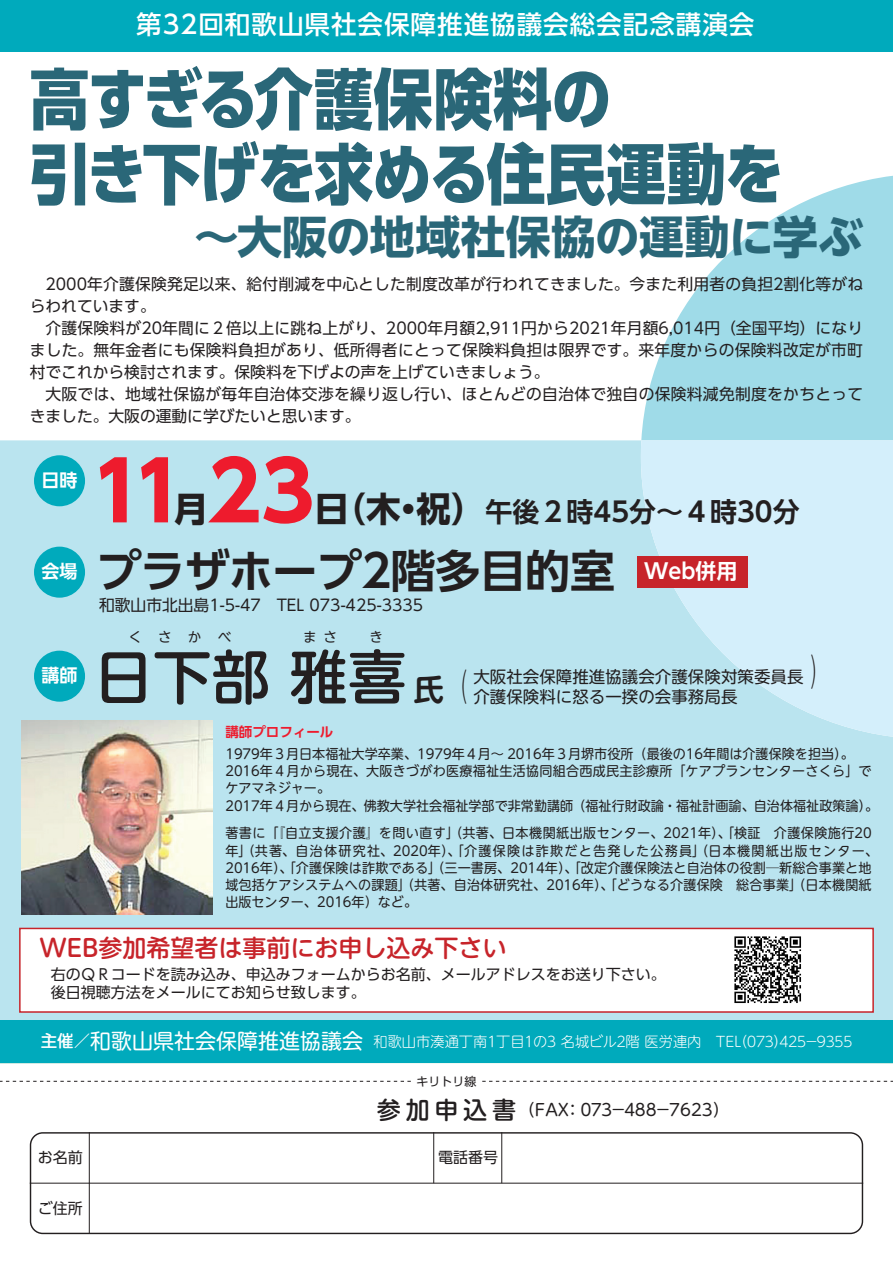
<style>
.page{position:relative;width:893px;height:1263px;background:#fff}
.page>*{position:absolute;margin:0;border:0;box-sizing:border-box;transform-origin:0 0}
.t1{font:700 81px "UD Shin Go Pr 6";color:#ee1b2d}
.t2{font:66px/75px "UD Shin Go C Oniz Pr 6 N Hea";letter-spacing:.005em;color:#2a6778}
.t3{font:500 58.5px "UD Shin M Go Pro";color:#231f20}
.t4{font:700 45px "UD Shin Go NT Pr 6 N";letter-spacing:-.005em;color:#2a6778}
.t5{font:700 45px "UD Shin Go Pr 6 De";letter-spacing:-.02em;color:#231f20}
.t6{font:300 37.2px "UD Shin M Go Pro";color:#231f20;scale:.44 1}
.t7{font:700 34.5px "UD Shin Go Pr 6";color:#231f20}
.t8{font:700 27px "UD Shin Go Pr 6 De";color:#231f20}
.t9{font:500 25.5px "UD Shin Go Pr 6";letter-spacing:.04em;color:#fff}
.t10{font:500 24px "UD Shin M Go Pr 6 N";color:#c7242a}
.t11{font:500 24px "UD Shin M Go Pr 6";letter-spacing:.2em;color:#231f20}
.t12{font:700 21px "UD Shin Go Pr 6 De";color:#fff}
.t13{font:700 18px "UD Shin Go Pr 6 De";color:#fff}
.t14{font:16.5px/19.8px "UD Shin M Go Pro";color:#231f20}
.t15{font:16.5px "UD Shin M Go Pr 6";letter-spacing:-.185em;color:#231f20}
.t16{font:15.75px/22px "UD Shin Go Pr 6";letter-spacing:.015em;color:#231f20}
.t17{font:15px/18px "UD Shin Go Pr 6";color:#231f20}
.t18{font:15px "UD Shin Go Pro";color:#231f20}
.t19{font:300 14.25px "UD Shin M Go Pro";letter-spacing:-.19em;color:#fff}
.t20{font:13.5px/17.2px "UD Shin M Go Pro";letter-spacing:.01em;color:#231f20}
.t21{font:700 13.5px "UD Shin Go Pr 6 De";color:#ee1b2d}
.t22{font:12px "UD Shin Go Pro";color:#231f20}
.s1{font-family:"UD Shin Go Pr 6";font-size:34.5px}
.s2{font-family:"UD Shin M Go Pro De";font-weight:700;font-size:30px}
.s3{font-weight:500;font-size:16.5px}
.s4{font-weight:400;font-size:21px}
</style>
<div class="page">
<div style="left:0;top:440px;width:893px;height:580px;background:#bae4ef"></div>
<svg style="left:641px;top:175px;width:252px;height:265px;fill:#9fdbe8"></svg>
<svg style="left:641px;top:440px;width:252px;height:298px;background:#ceecf8"></svg>
<div style="left:0;top:1020px;width:893px;height:43px;background:#00aabc"></div>
<div style="left:0;top:0;width:893px;height:51px;background:#00aabc"></div>
<div style="left:19px;top:928px;width:855px;height:85px;background:#fff;border:2px solid #c7242a"></div>
<svg style="left:0;top:1081px;width:893px;height:1px"></svg>
<div style="left:30px;top:1132px;width:833px;height:102px;border:1px solid #231f20;border-radius:12px"></div>
<hr style="left:30px;top:1183px;width:833px;height:1px;background:#231f20">
<hr style="left:433px;top:1132px;width:1px;height:51px;background:#231f20">
<hr style="left:501px;top:1132px;width:1px;height:51px;background:#231f20">
<hr style="left:89px;top:1132px;width:1px;height:51px;background:#231f20">
<hr style="left:89px;top:1183px;width:1px;height:51px;background:#231f20">
<div style="left:412px;top:1078px;width:68px;height:6px;background:#fff"></div>
<div style="left:34px;top:455px;width:51px;height:51px;background:#00aabc;border-radius:50%"></div>
<div style="left:34px;top:547px;width:51px;height:51px;background:#00aabc;border-radius:50%"></div>
<div style="left:34px;top:651px;width:51px;height:51px;background:#00aabc;border-radius:50%"></div>
<div style="left:637px;top:556px;width:110px;height:32px;background:#c7242a"></div>
<img style="left:21px;top:720px;width:192px;height:194px">
<img style="left:734px;top:936px;width:68px;height:68px">
<h3 class="t9" style="left:136px;top:4px;width:620px">第32回和歌山県社会保障推進協議会総会記念講演会</h3>
<h2 class="t2" style="left:30px;top:59px;width:755px">高すぎる介護保険料の<br>引き下げを求める住民運動を</h2>
<h3 class="t4" style="left:194px;top:200px;width:670px">～大阪の地域社保協の運動に学ぶ</h3>
<p class="t16" style="left:30px;top:272px;width:835px;text-indent:16px">2000年介護保険発足以来、給付削減を中心とした制度改革が行われてきました。今また利用者の負担2割化等がねらわれています。</p>
<p class="t16" style="left:30px;top:316px;width:835px;text-align:justify;text-indent:16px">介護保険料が20年間に２倍以上に跳ね上がり、2000年月額2,911円から2021年月額6,014円（全国平均）になりました。無年金者にも保険料負担があり、低所得者にとって保険料負担は限界です。来年度からの保険料改定が市町村でこれから検討されます。保険料を下げよの声を上げていきましょう。</p>
<p class="t16" style="left:30px;top:383px;width:835px;text-indent:16px">大阪では、地域社保協が毎年自治体交渉を繰り返し行い、ほとんどの自治体で独自の保険料減免制度をかちとってきました。大阪の運動に学びたいと思います。</p>
<h3 class="t13" style="left:42px;top:466px;width:38px">日時</h3>
<h3 class="t13" style="left:42px;top:557px;width:38px">会場</h3>
<h3 class="t13" style="left:42px;top:661px;width:38px">講師</h3>
<h1 class="t1" style="left:91px;top:425px;width:225px">11 23</h1>
<h3 class="t7" style="left:174px;top:481px;width:36px">月</h3>
<h3 class="t8" style="left:314px;top:490px;width:487px"><span class="s1">日（木・祝）</span>午後２時45分～４時30分</h3>
<h3 class="t5" style="left:96px;top:535px;width:520px">プラザホープ２階多目的室</h3>
<p class="t16" style="left:99px;top:594px;width:326px">和歌山市北出島1-5-47　TEL 073-425-3335</p>
<p class="t20" style="left:129px;top:628px;width:104px">くさかべ</p>
<p class="t20" style="left:303px;top:628px;width:35px">まさ</p>
<p class="t20" style="left:369px;top:628px;width:15px">き</p>
<h3 class="t12" style="left:644px;top:554px;width:95px">Web併用</h3>
<h3 class="t3" style="left:94px;top:629px;width:351px">日下部 雅喜<span class="s2">氏</span></h3>
<p class="t21" style="left:225px;top:721px;width:109px">講師プロフィール</p>
<p class="t14" style="left:473px;top:666px;width:331px">大阪社会保障推進協議会介護保険対策委員長介護保険料に怒る一揆の会事務局長</p>
<h3 class="t6" style="left:461px;top:655px;width:15px">(</h3>
<h3 class="t6" style="left:811px;top:640px;width:15px">)</h3>
<p class="t20" style="left:225px;top:744px;width:654px">1979年３月日本福祉大学卒業、1979年４月～ 2016年３月堺市役所（最後の16年間は介護保険を担当）。2016年４月から現在、大阪きづがわ医療福祉生活協同組合西成民主診療所「ケアプランセンターさくら」でケアマネジャー。<br>2017年４月から現在、佛教大学社会福祉学部で非常勤講師（福祉行財政論・福祉計画諭、自治体福祉政策論）。</p>
<p class="t20" style="left:225px;top:824px;width:654px">著書に「『自立支援介護』を問い直す」（共著、日本機関紙出版センター、2021年）、「検証　介護保険施行20年」（共著、自治体研究社、2020年）、「介護保険は詐欺だと告発した公務員」（日本機関紙出版センター、2016年）、「介護保険は詐欺である」（三一書房、2014年）、「改定介護保険法と自治体の役割─新総合事業と地域包括ケアシステムへの課題」（共著、自治体研究社、2016年）、「どうなる介護保険　総合事業」（日本機関紙出版センター、2016年）など。</p>
<h3 class="t10" style="left:40px;top:928px;width:468px">WEB参加希望者は事前にお申し込み下さい</h3>
<p class="t17" style="left:51px;top:965px;width:616px">右のＱＲコードを読み込み、申込みフォームからお名前、メールアドレスをお送り下さい。後日視聴方法をメールにてお知らせ致します。</p>
<p class="t19" style="left:41px;top:1030px;width:816px"><span class="s3">主催／</span><span class="s4">和歌山県社会保障推進協議会</span> 和歌山市湊通丁南１丁目１の３ 名城ビル２階 医労連内　ＴＥＬ（０７３）４２５－９３５５</p>
<p class="t18" style="left:38px;top:1145px;width:46px">お名前</p>
<p class="t18" style="left:38px;top:1196px;width:46px">ご住所</p>
<p class="t22" style="left:416px;top:1072px;width:61px">キリトリ線</p>
<h3 class="t11" style="left:377px;top:1089px;width:141px">参加申込書</h3>
<p class="t18" style="left:438px;top:1145px;width:61px">電話番号</p>
<p class="t15" style="left:519px;top:1096px;width:212px">（ＦＡＸ：０７３－４88－7623 ）</p>
</div>
